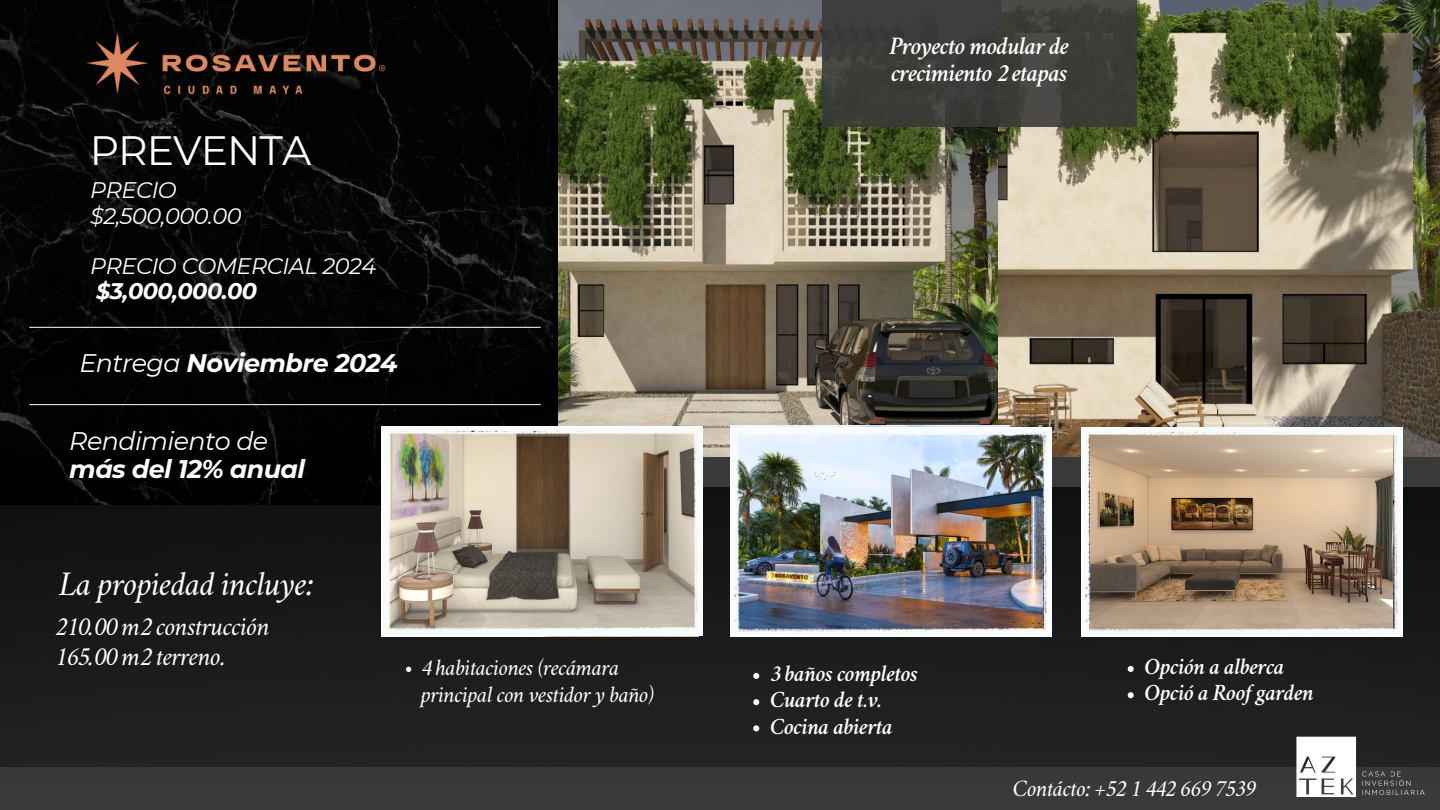
<style>
.page{position:relative;width:1440px;height:810px;background:#fff}
.page>*{position:absolute;margin:0;border:0;box-sizing:border-box;transform-origin:0 0}
.t1{font:40.9px "Montserrat";letter-spacing:-.025em;color:#fff}
.t2{font:italic 34.8px "Crimson";letter-spacing:-.025em;color:#fff}
.t3{font:italic 26.8px "Crimson";letter-spacing:-.025em;color:#fff}
.t4{font:italic 700 25.4px "Montserrat";letter-spacing:-.025em;color:#fff}
.t5{font:italic 25.4px "Montserrat";letter-spacing:-.025em;color:#fff}
.t6{font:italic 600 25.3px/27.8px "Crimson";letter-spacing:-.035em;color:#fff}
.t7{font:italic 23.8px "Crimson";letter-spacing:-.025em;color:#fff}
.t8{font:italic 600 23.4px "Crimson";letter-spacing:-.025em;color:#fff}
.t9{font:italic 23.4px/27.6px "Crimson";letter-spacing:-.025em;color:#fff}
.t10{font:italic 22.5px "Montserrat";letter-spacing:-.025em;color:#fff}
.t11{font:italic 700 22.5px "Montserrat";letter-spacing:-.025em;color:#fff}
.s1{font-weight:400}
</style>
<div class="page">
<img style="left:997px;top:0;width:443px;height:457px">
<img style="left:558px;top:0;width:439px;height:457px">
<img style="left:0;top:487px;width:1440px;height:281px">
<img style="left:0;top:0;width:553px;height:505px">
<img style="left:381px;top:427px;width:321px;height:209px">
<hr style="left:29px;top:327px;width:512px;height:1px;background:#fff">
<hr style="left:29px;top:404px;width:512px;height:1px;background:#fff">
<div style="left:0;top:768px;width:1440px;height:42px;background:#393939"></div>
<svg style="left:406px;top:667px;width:5px;height:5px"></svg>
<svg style="left:753px;top:673px;width:6px;height:6px"></svg>
<svg style="left:753px;top:699px;width:6px;height:6px"></svg>
<svg style="left:753px;top:725px;width:6px;height:6px"></svg>
<svg style="left:1128px;top:666px;width:6px;height:6px"></svg>
<svg style="left:1128px;top:692px;width:6px;height:6px"></svg>
<img style="left:1288px;top:729px;width:142px;height:69px">
<img style="left:730px;top:427px;width:321px;height:210px">
<div style="left:822px;top:0;width:315px;height:127px;background:#393939"></div>
<img style="left:75px;top:29px;width:321px;height:75px">
<img style="left:1081px;top:427px;width:321px;height:210px">
<p class="t1" style="left:90px;top:126px;width:223px">PREVENTA</p>
<p class="t10" style="left:90px;top:177px;width:88px">PRECIO</p>
<p class="t10" style="left:90px;top:202px;width:153px">$2,500,000.00</p>
<p class="t10" style="left:90px;top:252px;width:288px">PRECIO COMERCIAL 2024</p>
<p class="t11" style="left:96px;top:278px;width:163px">$3,000,000.00</p>
<p class="t4" style="left:79px;top:348px;width:320px"><span class="s1">Entrega</span> Noviembre 2024</p>
<p class="t5" style="left:69px;top:425px;width:201px">Rendimiento de</p>
<p class="t4" style="left:69px;top:454px;width:237px">más del 12% anual</p>
<p class="t6" style="left:890px;top:34px;width:181px">Proyecto modular de crecimiento 2 etapas</p>
<p class="t2" style="left:59px;top:569px;width:257px">La propiedad incluye:</p>
<p class="t3" style="left:55px;top:616px;width:216px">210.00 m2 construcción</p>
<p class="t3" style="left:55px;top:646px;width:173px">165.00 m2 terreno.</p>
<p class="t9" style="left:421px;top:656px;width:235px">4 habitaciones (recámara principal con vestidor y baño)</p>
<p class="t8" style="left:770px;top:664px;width:150px">3 baños completos</p>
<p class="t8" style="left:770px;top:690px;width:114px">Cuarto de t.v.</p>
<p class="t8" style="left:770px;top:717px;width:125px">Cocina abierta</p>
<p class="t8" style="left:1144px;top:657px;width:142px">Opción a alberca</p>
<p class="t8" style="left:1144px;top:684px;width:171px">Opció a Roof garden</p>
<p class="t7" style="left:1013px;top:779px;width:244px">Contácto: +52 1 442 669 7539</p>
</div>
